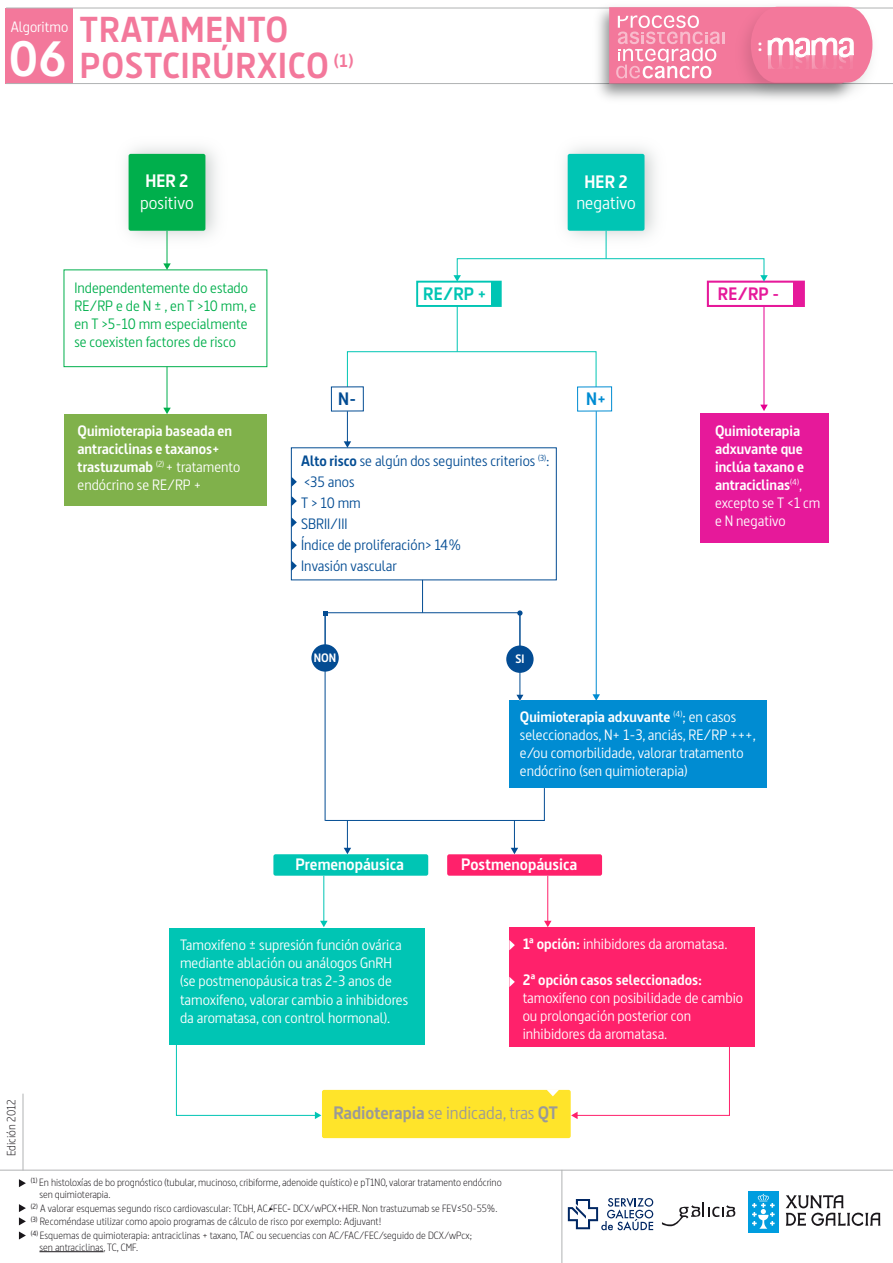
<style>
.page{position:relative;width:893px;height:1263px;background:#fff}
.page>*{position:absolute;margin:0;border:0;box-sizing:border-box;transform-origin:0 0}
.t1{font:700 49.5px "Dsignes";color:#fff}
.t2{font:700 36px/36px "Dsignes";letter-spacing:.025em;color:#f3789b}
.t3{font:700 19.95px "Dsignes";color:#fff}
.t4{font:18px "Dsignes";color:#9a9999}
.t5{font:18px "Dsignes";color:#fff}
.t6{font:700 18px "Dsignes";color:#fff}
.t7{font:700 18px "Dsignes";color:#00c5b4}
.t8{font:700 18px "Dsignes";color:#e6199a}
.t9{font:700 18px "Dsignes";color:#034c93}
.t10{font:700 18px "Dsignes";color:#008cd2}
.t11{font:700 16.5px "Dsignes";color:#fff}
.t12{font:15px/18px "Dsignes";color:#fff}
.t13{font:700 15px/18px "Dsignes";color:#fff}
.t14{font:15px/21px "Dsignes";color:#034c93}
.t15{font:15px/18px "Dsignes";color:#00af4c}
.t16{font:700 12.15px "Dsignes";color:#fff}
.t17{font:300 12px "Dsignes";color:#1a171b}
.t18{font:300 10.5px/13.5px "Dsignes";color:#1a171b}
.s1{font-weight:400}
.s2{font-weight:700}
.s3{font-family:"Myriad Pro";font-weight:400}
</style>
<div class="page">
<div style="left:347px;top:351px;width:249px;height:36px;border:1px solid #00c5b4"></div>
<img style="left:126px;top:147px;width:91px;height:106px">
<div style="left:129px;top:154px;width:76px;height:77px;background:#00af4c;border-radius:2px"></div>
<img style="left:565px;top:147px;width:91px;height:106px">
<div style="left:568px;top:154px;width:76px;height:77px;background:#00c5b4;border-radius:2px"></div>
<div style="left:322px;top:1090px;width:249px;height:48px;background:#ffe42a;border-radius:2px"></div>
<div style="left:273px;top:854px;width:155px;height:22px;background:#00c5b4;border-radius:2px"></div>
<div style="left:447px;top:854px;width:155px;height:22px;background:#ff216b;border-radius:2px"></div>
<div style="left:5px;top:8px;width:68px;height:76px;background:#f3789b"></div>
<hr style="left:6px;top:83px;width:887px;height:1px;background:#b0b2b3">
<hr style="left:6px;top:8px;width:887px;height:1px;background:#b0b2b3">
<div style="left:509px;top:927px;width:246px;height:119px;background:#ff216b"></div>
<div style="left:169px;top:929px;width:256px;height:116px;background:#00c5b4"></div>
<div style="left:64px;top:414px;width:203px;height:91px;background:#80b14b"></div>
<div style="left:509px;top:701px;width:258px;height:87px;background:#008cd2"></div>
<hr style="left:167px;top:231px;width:1px;height:33px;background:#00af4c">
<svg style="left:163px;top:263px;width:8px;height:7px"></svg>
<hr style="left:457px;top:305px;width:1px;height:47px;background:#00c5b4">
<svg style="left:606px;top:231px;width:1px;height:27px"></svg>
<hr style="left:167px;top:367px;width:1px;height:42px;background:#00af4c">
<svg style="left:163px;top:408px;width:8px;height:6px"></svg>
<hr style="left:764px;top:306px;width:1px;height:100px;background:#e5008f">
<svg style="left:760px;top:405px;width:8px;height:6px"></svg>
<hr style="left:323px;top:876px;width:1px;height:46px;background:#00c5b4">
<svg style="left:320px;top:921px;width:8px;height:6px"></svg>
<hr style="left:547px;top:876px;width:1px;height:46px;background:#ff216b">
<svg style="left:544px;top:921px;width:7px;height:6px"></svg>
<hr style="left:39px;top:1251px;width:64px;height:1px;background:#1a171b">
<svg style="left:546px;top:1089px;width:13px;height:7px"></svg>
<div style="left:64px;top:270px;width:203px;height:97px;border:1px solid #00af4c"></div>
<div style="left:700px;top:413px;width:129px;height:129px;background:#e6199a"></div>
<hr style="left:347px;top:411px;width:1px;height:31px;background:#034c93">
<svg style="left:344px;top:441px;width:7px;height:6px"></svg>
<div style="left:331px;top:386px;width:33px;height:25px;border:1px solid #034c93"></div>
<hr style="left:596px;top:411px;width:1px;height:284px;background:#008cd2">
<svg style="left:592px;top:694px;width:8px;height:7px"></svg>
<div style="left:577px;top:386px;width:35px;height:26px;border:1px solid #008cd2"></div>
<hr style="left:325px;top:613px;width:1px;height:208px;background:#034c93">
<svg style="left:323px;top:611px;width:5px;height:5px"></svg>
<div style="left:311px;top:644px;width:28px;height:28px;background:#034c93;border-radius:50%"></div>
<hr style="left:520px;top:613px;width:1px;height:83px;background:#034c93">
<svg style="left:517px;top:610px;width:6px;height:6px"></svg>
<svg style="left:516px;top:695px;width:7px;height:6px"></svg>
<div style="left:506px;top:645px;width:28px;height:28px;background:#034c93;border-radius:50%"></div>
<svg style="left:571px;top:1046px;width:159px;height:73px"></svg>
<svg style="left:176px;top:1045px;width:145px;height:74px"></svg>
<div style="left:416px;top:281px;width:86px;height:26px;border:2px solid #00c5b4"></div>
<div style="left:491px;top:282px;width:10px;height:24px;background:#00c5b4"></div>
<div style="left:707px;top:281px;width:98px;height:26px;border:2px solid #e6199a"></div>
<div style="left:793px;top:282px;width:11px;height:24px;background:#e6199a"></div>
<hr style="left:422px;top:580px;width:1px;height:33px;background:#034c93">
<svg style="left:324px;top:787px;width:221px;height:67px"></svg>
<div style="left:457px;top:258px;width:307px;height:19px;border:1px solid #00c5b4"></div>
<svg style="left:453px;top:275px;width:8px;height:7px"></svg>
<svg style="left:760px;top:275px;width:8px;height:7px"></svg>
<svg style="left:291px;top:477px;width:6px;height:10px"></svg>
<svg style="left:509px;top:940px;width:6px;height:10px"></svg>
<svg style="left:509px;top:977px;width:6px;height:10px"></svg>
<svg style="left:291px;top:496px;width:6px;height:10px"></svg>
<svg style="left:291px;top:517px;width:6px;height:10px"></svg>
<svg style="left:291px;top:540px;width:6px;height:10px"></svg>
<svg style="left:291px;top:561px;width:6px;height:10px"></svg>
<img style="left:589px;top:7px;width:141px;height:92px">
<img style="left:730px;top:6px;width:156px;height:94px">
<svg style="left:609px;top:7px;width:263px;height:77px;background:#f28aa8"></svg>
<hr style="left:562px;top:1170px;width:1px;height:93px;background:#b0b2b3">
<hr style="left:0;top:1170px;width:893px;height:1px;background:#b0b2b3">
<svg style="left:662px;top:1202px;width:73px;height:24px"></svg>
<svg style="left:568px;top:1198px;width:85px;height:32px"></svg>
<div style="left:748px;top:1192px;width:31px;height:41px;background:#009ddf"></div>
<svg style="left:752px;top:1194px;width:23px;height:35px"></svg>
<svg style="left:786px;top:1195px;width:94px;height:31px"></svg>
<svg style="left:269px;top:1207px;width:4px;height:4px"></svg>
<svg style="left:19px;top:1179px;width:7px;height:8px"></svg>
<svg style="left:19px;top:1204px;width:7px;height:21px"></svg>
<svg style="left:19px;top:1231px;width:7px;height:8px"></svg>
<hr style="left:23px;top:1094px;width:1px;height:76px;background:#b0b2b3">
<h3 class="t12" style="left:11px;top:17px;width:59px">Algoritmo</h3>
<h1 class="t1" style="left:9px;top:30px;width:60px">06</h1>
<h2 class="t2" style="left:80px;top:11px;width:275px">TRATAMENTO<br>POSTCIRÚRXICO <sup>(1)</sup></h2>
<h3 class="t6" style="left:146px;top:170px;width:44px">HER 2</h3>
<h3 class="t5" style="left:140px;top:192px;width:55px">positivo</h3>
<h3 class="t15" style="left:74px;top:279px;width:183px">Independentemente do estado<br>RE/RP e de N ± , en T &gt;10 mm, e en T &gt;5-10 mm especialmente se coexisten factores de risco</h3>
<h3 class="t6" style="left:585px;top:171px;width:44px">HER 2</h3>
<h3 class="t5" style="left:576px;top:192px;width:61px">negativo</h3>
<h3 class="t3" style="left:757px;top:32px;width:7px">:</h3>
<h3 class="t7" style="left:423px;top:283px;width:65px">RE/RP +</h3>
<h3 class="t8" style="left:718px;top:283px;width:63px">RE/RP -</h3>
<h3 class="t13" style="left:78px;top:422px;width:164px">Quimioterapia baseada en antraciclinas e taxanos+ trastuzumab <sup>(2)</sup> <span class="s1">+ tratamento endócrino se RE/RP +</span></h3>
<h3 class="t9" style="left:338px;top:388px;width:20px">N-</h3>
<h3 class="t10" style="left:586px;top:388px;width:21px">N+</h3>
<h3 class="t14" style="left:301px;top:450px;width:250px"><span class="s2">Alto risco</span> se algún dos seguintes criterios <sup>(3)</sup>: &lt;35 anos<br>T &gt; 10 mm<br>SBRII/III<br>Índice de proliferación&gt; 14%<br>Invasión vascular</h3>
<p class="t16" style="left:314px;top:651px;width:24px">NON</p>
<p class="t16" style="left:515px;top:652px;width:11px">SI</p>
<h3 class="t13" style="left:715px;top:422px;width:107px">Quimioterapia adxuvante que inclúa taxano e antraciclinas<sup>(4)</sup><span class="s1">, excepto se T &lt;1 cm e N negativo</span></h3>
<h3 class="t12" style="left:520px;top:707px;width:237px"><span class="s2">Quimioterapia adxuvante</span> <sup>(4)</sup>; en casos seleccionados, N+ 1-3, anciás, RE/RP +++, e/ou comorbilidade, valorar tratamento endócrino (sen quimioterapia)</h3>
<h3 class="t11" style="left:296px;top:854px;width:110px">Premenopáusica</h3>
<h3 class="t11" style="left:461px;top:854px;width:117px">Postmenopáusica</h3>
<h3 class="t12" style="left:180px;top:936px;width:230px">Tamoxifeno ± supresión función ovárica mediante ablación ou análogos GnRH (se postmenopáusica tras 2-3 anos de tamoxifeno, valorar cambio a inhibidores da aromatasa, con control hormonal).</h3>
<h3 class="t12" style="left:523px;top:934px;width:207px"><span class="s2">1ª opción:</span> inhibidores da aromatasa.</h3>
<h3 class="t13" style="left:523px;top:970px;width:181px">2ª opción casos seleccionados:</h3>
<h3 class="t12" style="left:523px;top:988px;width:222px">tamoxifeno con posibilidade de cambio ou prolongación posterior con inhibidores da aromatasa.</h3>
<p class="t17" style="left:4px;top:1156px;width:58px;rotate:-90deg">Edición 2012</p>
<h3 class="t4" style="left:334px;top:1102px;width:226px"><span class="s2">Radioterapia</span> se indicada, tras <span class="s2">QT</span></h3>
<p class="t18" style="left:39px;top:1176px;width:464px;line-height:12px;text-indent:-9px"><sup>(1)</sup> En histoloxías de bo prognóstico (tubular, mucinoso, cribiforme, adenoide quístico) e pT1N0, valorar tratamento endócrino sen quimioterapia.</p>
<p class="t18" style="left:31px;top:1201px;width:468px"><sup>(2)</sup> A valorar esquemas segundo risco cardiovascular: TCbH, AC/FEC<span class="s3">-</span> DCX/wPCX+HER. Non trastuzumab se FEV≤50-55%. <sup>(3)</sup> Recoméndase utilizar como apoio programas de cálculo de risco por exemplo: Adjuvant!<br><sup>(4)</sup> Esquemas de quimioterapia: antraciclinas + taxano, TAC ou secuencias con AC/FAC/FEC/seguido de DCX/wPcx;</p>
<p class="t18" style="left:39px;top:1240px;width:100px">sen antraciclinas, TC, CMF.</p>
</div>
